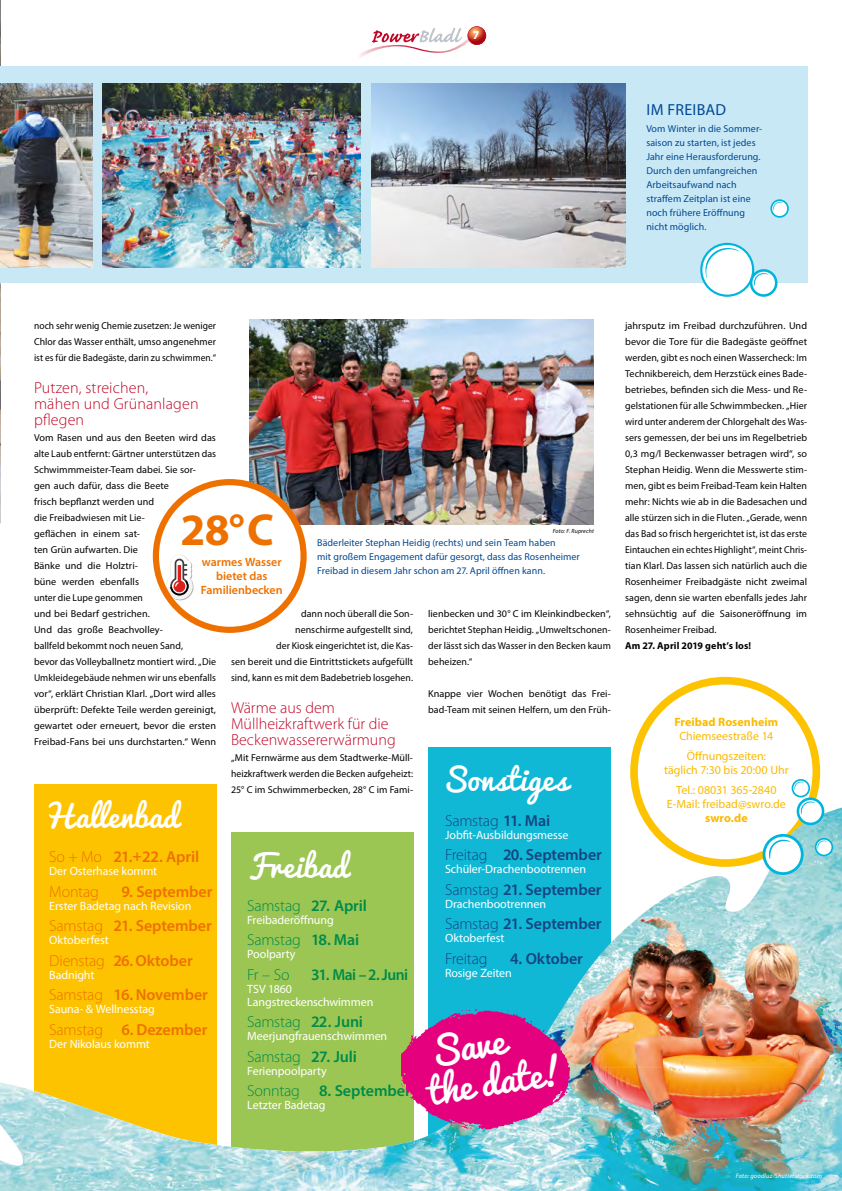
<style>
.page{position:relative;width:842px;height:1191px;background:#fff}
.page>*{position:absolute;margin:0;border:0;box-sizing:border-box;transform-origin:0 0}
.t1{font:700 45px "Myriad Pro";color:#ee7100}
.t2{font:36px/39px "Pacifico";color:#fff}
.t3{font:30px "Pacifico";letter-spacing:.02em;color:#fff}
.t4{font:600 16px "Myriad Pro";letter-spacing:-.005em;color:#ee7100}
.t5{font:300 16px/16px "Myriad Pro";color:#c10525}
.t6{font:600 16px "Myriad Pro";letter-spacing:-.005em;color:#134581}
.t7{font:300 16px "Myriad Pro";letter-spacing:-.01em;color:#008b49}
.t8{font:600 16px "Myriad Pro";letter-spacing:-.01em;color:#008b49}
.t9{font:300 16px "Myriad Pro";letter-spacing:-.01em;color:#134581}
.t10{font:600 16px "Myriad Pro";letter-spacing:-.035em;color:#008b49}
.t11{font:16px "Myriad Pro";letter-spacing:.015em;color:#004993}
.t12{font:300 16px "Myriad Pro";letter-spacing:-.01em;color:#ee7100}
.t13{font:12px/13px "Myriad Pro";letter-spacing:-.005em;color:#fff}
.t14{font:12px/19.7px "Myriad Pro";letter-spacing:-.005em;color:#fbba00;text-align:center}
.t15{font:600 12px/14px "Myriad Pro";color:#ee7100;text-align:center}
.t16{font:700 12px "Myriad Pro";letter-spacing:.005em;color:#fbba00}
.t17{font:700 12px "Myriad Pro";color:#fff}
.t18{font:10px/16px "Myriad Pro";letter-spacing:.005em;color:#000;text-align:justify}
.t19{font:10px/14px "Myriad Pro";letter-spacing:.005em;color:#004993}
.t20{font:10px/16px "Myriad Pro";letter-spacing:.005em;color:#000;text-align:justify;scale:.95 1}
.t21{font:700 10px "Myriad Pro";letter-spacing:.005em;color:#000}
.t22{font:italic 6.5px "Myriad Pro";letter-spacing:.015em;color:#fff}
.t23{font:italic 6px "Myriad Pro";letter-spacing:.015em;color:#000}
.s1{font-weight:600}
.s2{font-weight:300}
</style>
<div class="page">
<img style="left:0;top:0;width:1px;height:523px">
<div style="left:0;top:66px;width:808px;height:217px;background:#c9e8f6"></div>
<img style="left:103px;top:83px;width:258px;height:185px">
<img style="left:371px;top:83px;width:254px;height:185px">
<img style="left:0;top:83px;width:93px;height:185px">
<svg style="left:360px;top:26px;width:126px;height:32px"></svg>
<div style="left:34px;top:784px;width:183px;height:396px;background:#fdc300"></div>
<div style="left:428px;top:747px;width:183px;height:410px;background:#10b8d6"></div>
<img style="left:249px;top:320px;width:345px;height:204px">
<img style="left:231px;top:807px;width:611px;height:261px">
<img style="left:0;top:1068px;width:842px;height:123px">
<img style="left:401px;top:1004px;width:168px;height:127px">
<svg style="left:630px;top:677px;width:203px;height:198px"></svg>
<svg style="left:770px;top:199px;width:19px;height:19px"></svg>
<svg style="left:700px;top:243px;width:77px;height:54px"></svg>
<svg style="left:153px;top:479px;width:154px;height:154px"></svg>
<p class="t17" style="left:473px;top:28px;width:8px">7</p>
<h3 class="t11" style="left:646px;top:100px;width:81px">IM FREIBAD</h3>
<p class="t19" style="left:646px;top:122px;width:117px">Vom Winter in die Sommer&shy;saison zu starten, ist jedes<br>Jahr eine Herausforderung.<br>Durch den umfangreichen<br>Arbeitsaufwand nach straffem Zeitplan ist eine noch frühere Eröffnung nicht möglich.</p>
<p class="t20" style="left:34px;top:317px;width:193px">noch sehr wenig Chemie zusetzen: Je weniger Chlor das Wasser enthält, umso angenehmer ist es für die Badegäste, darin zu schwimmen.“</p>
<h3 class="t5" style="left:34px;top:379px;width:166px">Putzen, streichen,<br>mähen und Grünanlagen pflegen</h3>
<p class="t18" style="left:34px;top:429px;width:183px;text-align:left">Vom Rasen und aus den Beeten wird das alte Laub entfernt: Gärtner unterstützen das Schwimmmeister-Team dabei. Sie sor-<br>gen auch dafür, dass die Beete<br>frisch bepflanzt werden und<br>die Freibadwiesen mit Lie-<br>geflächen in einem sat-<br>ten Grün aufwarten. Die<br>Bänke und die Holztri-<br>büne werden ebenfalls<br>unter die Lupe genommen<br>und bei Bedarf gestrichen.<br>Und das große Beachvolley-<br>ballfeld bekommt noch neuen Sand,<br>bevor das Volleyballnetz montiert wird. „Die Umkleidegebäude nehmen wir uns ebenfalls vor“, erklärt Christian Klarl. „Dort wird alles überprüft: Defekte Teile werden gereinigt, gewartet oder erneuert, bevor die ersten Freibad-Fans bei uns durchstarten.“ Wenn</p>
<h1 class="t1" style="left:181px;top:501px;width:95px">28°C</h1>
<p class="t15" style="left:201px;top:555px;width:83px">warmes Wasser bietet das<br>Familienbecken</p>
<p class="t23" style="left:553px;top:527px;width:43px">Foto: F. Ruprecht</p>
<p class="t19" style="left:317px;top:536px;width:264px">Bäderleiter Stephan Heidig (rechts) und sein Team haben<br>mit großem Engagement dafür gesorgt, dass das Rosenheimer<br>Freibad in diesem Jahr schon am 27. April öffnen kann.</p>
<p class="t18" style="left:231px;top:605px;width:184px;text-align:right">dann noch überall die Son-<br>nenschirme aufgestellt sind,<br>der Kiosk eingerichtet ist, die Kas-<br>sen bereit und die Eintrittstickets aufgefüllt sind, kann es mit dem Badebetrieb losgehen.</p>
<h3 class="t5" style="left:231px;top:699px;width:166px">Wärme aus dem<br>Müllheizkraftwerk für die<br>Beckenwassererwärmung</h3>
<p class="t18" style="left:231px;top:749px;width:184px">„Mit Fernwärme aus dem Stadtwerke-Müll&shy;heizkraftwerk werden die Becken aufgeheizt:<br>25° C im Schwimmerbecken, 28° C im Fami-</p>
<p class="t18" style="left:428px;top:605px;width:184px">lienbecken und 30° C im Kleinkindbecken“, berichtet Stephan Heidig. „Umweltschonen&shy;der lässt sich das Wasser in den Becken kaum beheizen.“</p>
<p class="t18" style="left:428px;top:685px;width:184px">Knappe vier Wochen benötigt das Frei&shy;bad-Team mit seinen Helfern, um den Früh-</p>
<h3 class="t3" style="left:443px;top:763px;width:127px">Sonstiges</h3>
<h3 class="t3" style="left:44px;top:800px;width:137px">Hallenbad</h3>
<h3 class="t9" style="left:445px;top:810px;width:106px">Samstag <span class="s1">11. Mai</span></h3>
<p class="t13" style="left:445px;top:828px;width:125px">Jobfit-Ausbildungsmesse</p>
<h3 class="t6" style="left:445px;top:844px;width:158px"><span class="s2">Freitag</span> 20. September</h3>
<p class="t13" style="left:445px;top:862px;width:143px">Schüler-Drachenbootrennen</p>
<h3 class="t6" style="left:445px;top:879px;width:158px"><span class="s2">Samstag</span> 21. September</h3>
<p class="t13" style="left:445px;top:897px;width:102px">Drachenbootrennen</p>
<h3 class="t6" style="left:445px;top:913px;width:158px"><span class="s2">Samstag</span> 21. September</h3>
<p class="t13" style="left:445px;top:931px;width:61px">Oktoberfest</p>
<h3 class="t9" style="left:445px;top:948px;width:44px">Freitag</h3>
<h3 class="t6" style="left:510px;top:948px;width:74px">4. Oktober</h3>
<p class="t13" style="left:445px;top:966px;width:68px">Rosige Zeiten</p>
<h3 class="t3" style="left:248px;top:849px;width:102px">Freibad</h3>
<h3 class="t4" style="left:49px;top:846px;width:151px"><span class="s2">So + Mo</span> 21.+22. April</h3>
<p class="t13" style="left:49px;top:864px;width:109px">Der Osterhase kommt</p>
<h3 class="t12" style="left:49px;top:881px;width:51px">Montag</h3>
<h3 class="t4" style="left:121px;top:881px;width:93px">9. September</h3>
<p class="t13" style="left:49px;top:899px;width:144px">Erster Badetag nach Revision</p>
<h3 class="t4" style="left:49px;top:915px;width:164px"><span class="s2">Samstag</span> 21. September</h3>
<p class="t13" style="left:49px;top:933px;width:61px">Oktoberfest</p>
<h3 class="t4" style="left:49px;top:950px;width:145px"><span class="s2">Dienstag</span> 26. Oktober</h3>
<p class="t13" style="left:49px;top:968px;width:47px">Badnight</p>
<h3 class="t4" style="left:49px;top:984px;width:160px"><span class="s2">Samstag</span> 16. November</h3>
<p class="t13" style="left:49px;top:1002px;width:107px">Sauna- &amp; Wellnesstag</p>
<h3 class="t4" style="left:49px;top:1019px;width:160px"><span class="s2">Samstag</span> 6. Dezember</h3>
<p class="t13" style="left:49px;top:1037px;width:102px">Der Nikolaus kommt</p>
<h3 class="t8" style="left:247px;top:895px;width:121px"><span class="s2">Samstag</span> 27. April</h3>
<p class="t13" style="left:247px;top:913px;width:88px">Freibaderöffnung</p>
<h3 class="t7" style="left:247px;top:930px;width:113px">Samstag <span class="s1">18. Mai</span></h3>
<p class="t13" style="left:247px;top:947px;width:50px">Poolparty</p>
<h3 class="t7" style="left:247px;top:964px;width:44px">Fr – So</h3>
<h3 class="t10" style="left:311px;top:964px;width:98px">31. Mai – 2. Juni</h3>
<p class="t13" style="left:247px;top:982px;width:128px">TSV 1860<br>Langstreckenschwimmen</p>
<h3 class="t7" style="left:247px;top:1012px;width:117px">Samstag <span class="s1">22. Juni</span></h3>
<p class="t13" style="left:247px;top:1029px;width:142px">Meerjungfrauenschwimmen</p>
<h3 class="t7" style="left:247px;top:1046px;width:111px">Samstag <span class="s1">27. Juli</span></h3>
<p class="t13" style="left:247px;top:1064px;width:81px">Ferienpoolparty</p>
<h3 class="t8" style="left:247px;top:1080px;width:165px"><span class="s2">Sonntag</span> 8. September</h3>
<p class="t13" style="left:247px;top:1098px;width:80px">Letzter Badetag</p>
<h2 class="t2" style="left:419px;top:1035px;width:138px;rotate:-9deg">Save<br>the date!</h2>
<p class="t18" style="left:625px;top:317px;width:184px">jahrsputz im Freibad durchzuführen. Und bevor die Tore für die Badegäste geöffnet werden, gibt es noch einen Wassercheck: Im Technikbereich, dem Herzstück eines Bade&shy;betriebes, befinden sich die Mess- und Re&shy;gelstationen für alle Schwimmbecken. „Hier wird unter anderem der Chlorgehalt des Was&shy;sers gemessen, der bei uns im Regelbetrieb 0,3 mg/l Beckenwasser betragen wird“, so Stephan Heidig. Wenn die Messwerte stim&shy;men, gibt es beim Freibad-Team kein Halten mehr: Nichts wie ab in die Badesachen und alle stürzen sich in die Fluten. „Gerade, wenn das Bad so frisch hergerichtet ist, ist das erste Eintauchen ein echtes Highlight“, meint Chris&shy;tian Klarl. Das lassen sich natürlich auch die Rosenheimer Freibadgäste nicht zweimal sagen, denn sie warten ebenfalls jedes Jahr sehnsüchtig auf die Saisoneröffnung im Rosenheimer Freibad.</p>
<p class="t21" style="left:625px;top:639px;width:128px">Am 27. April 2019 geht’s los!</p>
<p class="t16" style="left:675px;top:714px;width:105px">Freibad Rosenheim</p>
<p class="t14" style="left:679px;top:726px;width:96px">Chiemseestraße 14<br>Öffnungszeiten:</p>
<p class="t14" style="left:664px;top:760px;width:126px">täglich 7:30 bis 20:00 Uhr<br>Tel.: 08031 365-2840</p>
<p class="t14" style="left:667px;top:793px;width:121px">E-Mail: freibad@swro.de</p>
<p class="t16" style="left:705px;top:810px;width:44px">swro.de</p>
<p class="t22" style="left:736px;top:1171px;width:88px">Foto: goodluz/Shutterstock.com</p>
</div>
